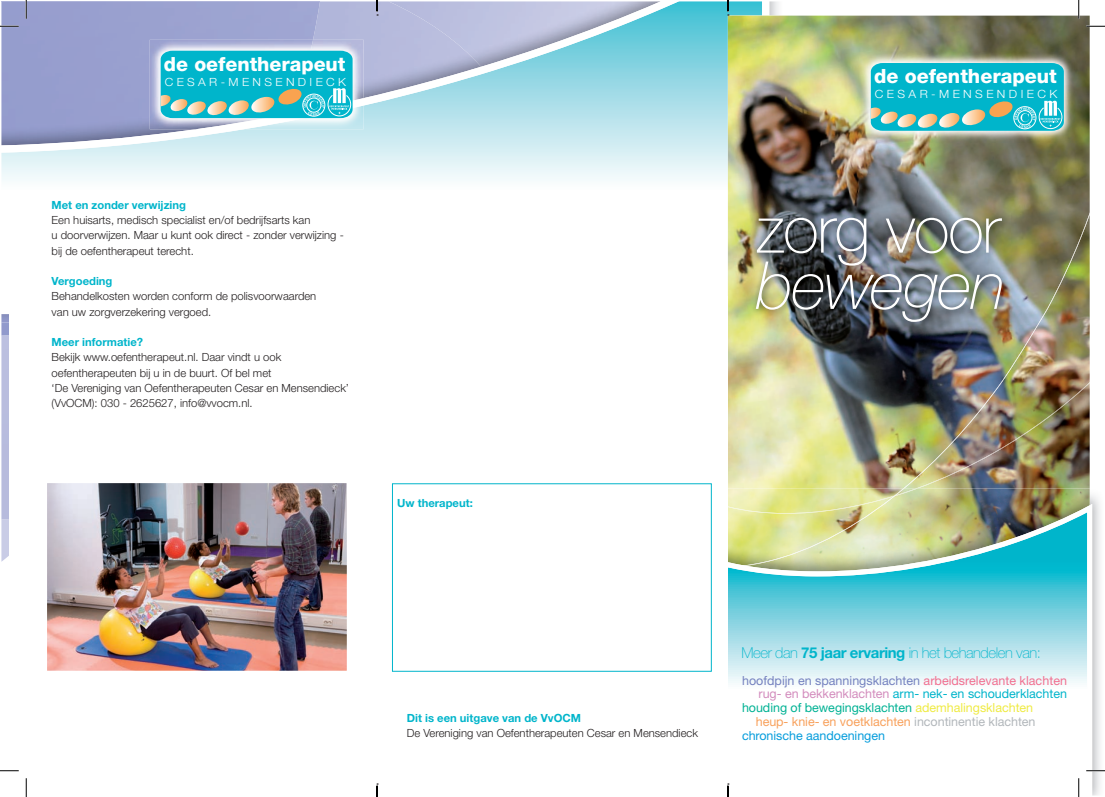
<style>
.page{position:relative;width:1105px;height:797px;background:#fff}
.page>*{position:absolute;margin:0;border:0;box-sizing:border-box;transform-origin:0 0}
.t1{font:100 66.25px "Helvetica Neue";letter-spacing:-.02em;color:#fff}
.t2{font:italic 100 66.25px "Helvetica Neue";letter-spacing:-.02em;color:#fff}
.t3{font:800 19.62px "Helvetica Neue";color:#fff}
.t4{font:800 19.5px "Helvetica Neue";color:#fff}
.t5{font:100 15px "Helvetica Neue";letter-spacing:-.03em;color:#00b5cb}
.t6{font:12.5px "Helvetica Neue";color:#7481bf}
.t7{font:12.5px "Helvetica Neue";letter-spacing:-.005em;color:#00b5cb}
.t8{font:12.5px "Helvetica Neue";letter-spacing:-.005em;color:#00b294}
.t9{font:12.5px "Helvetica Neue";letter-spacing:-.005em;color:#f8a15c}
.t10{font:12.5px "Helvetica Neue";letter-spacing:-.005em;color:#069ddc}
.t11{font:300 11.38px "Helvetica Neue";color:#fff;scale:1.07 1}
.t12{font:300 11.25px/15.2px "Helvetica Neue";color:#231f20}
.t13{font:700 11.25px "Helvetica Neue";color:#00b5cb}
.t14{font:300 11.25px "Helvetica Neue";color:#fff;scale:1.07 1}
.s1{font-weight:700}
.s2{color:#f16f90}
.s3{color:#d38cbd}
.s4{color:#efeb43}
.s5{color:#b2b7bb}
</style>
<div class="page">
<svg style="left:1px;top:322px;width:8px;height:240px"></svg>
<img style="left:769px;top:1px;width:14px;height:15px">
<svg style="left:1px;top:1px;width:768px;height:218px"></svg>
<img style="left:313px;top:40px;width:51px;height:58px">
<img style="left:150px;top:40px;width:163px;height:89px">
<img style="left:196px;top:98px;width:168px;height:31px">
<svg style="left:161px;top:51px;width:192px;height:67px"></svg>
<img style="left:728px;top:16px;width:362px;height:472px">
<img style="left:918px;top:488px;width:185px;height:307px">
<img style="left:728px;top:488px;width:190px;height:16px">
<svg style="left:728px;top:504px;width:364px;height:291px"></svg>
<img style="left:751px;top:213px;width:152px;height:118px">
<img style="left:860px;top:52px;width:215px;height:90px">
<svg style="left:871px;top:63px;width:193px;height:68px"></svg>
<img style="left:903px;top:213px;width:187px;height:275px">
<img style="left:744px;top:488px;width:160px;height:77px">
<svg style="left:728px;top:565px;width:18px;height:3px"></svg>
<img style="left:48px;top:484px;width:298px;height:185px">
<div style="left:44px;top:480px;width:306px;height:193px;border:3px solid #fff"></div>
<svg style="left:0;top:25px;width:19px;height:2px"></svg>
<svg style="left:1086px;top:25px;width:19px;height:2px"></svg>
<svg style="left:0;top:770px;width:19px;height:1px"></svg>
<svg style="left:1086px;top:770px;width:19px;height:1px"></svg>
<svg style="left:25px;top:0;width:2px;height:19px"></svg>
<svg style="left:25px;top:778px;width:2px;height:19px"></svg>
<svg style="left:1078px;top:0;width:1px;height:19px"></svg>
<svg style="left:1078px;top:778px;width:1px;height:19px"></svg>
<svg style="left:376px;top:0;width:2px;height:16px"></svg>
<svg style="left:376px;top:783px;width:2px;height:14px"></svg>
<svg style="left:727px;top:0;width:2px;height:16px"></svg>
<svg style="left:727px;top:783px;width:2px;height:14px"></svg>
<h3 class="t4" style="left:164px;top:52px;width:183px">de oefentherapeut</h3>
<p class="t14" style="left:165px;top:75px;width:171px">C E S A R - M E N S E N D I E C K</p>
<p class="t13" style="left:52px;top:198px;width:136px">Met en zonder verwijzing</p>
<p class="t12" style="left:52px;top:212px;width:294px">Een huisarts, medisch specialist en/of bedrijfsarts kan<br>u doorverwijzen. Maar u kunt ook direct - zonder verwijzing - bij de oefentherapeut terecht.</p>
<p class="t13" style="left:52px;top:274px;width:62px">Vergoeding</p>
<p class="t12" style="left:52px;top:288px;width:266px">Behandelkosten worden conform de polisvoorwaarden van uw zorgverzekering vergoed.</p>
<p class="t13" style="left:52px;top:335px;width:93px">Meer informatie?</p>
<p class="t12" style="left:52px;top:349px;width:299px">Bekijk www.oefentherapeut.nl. Daar vindt u ook oefentherapeuten bij u in de buurt. Of bel met<br>‘De Vereniging van Oefentherapeuten Cesar en Mensendieck’ (VvOCM): 030 - 2625627, info@vvocm.nl.</p>
<p class="t13" style="left:397px;top:495px;width:77px">Uw therapeut:</p>
<h2 class="t3" style="left:874px;top:64px;width:184px">de oefentherapeut</h2>
<p class="t11" style="left:875px;top:87px;width:172px">C E S A R - M E N S E N D I E C K</p>
<h1 class="t1" style="left:756px;top:192px;width:246px">zorg voor</h1>
<h1 class="t2" style="left:756px;top:249px;width:250px">bewegen</h1>
<p class="t13" style="left:407px;top:711px;width:176px">Dit is een uitgave van de VvOCM</p>
<p class="t12" style="left:407px;top:725px;width:293px">De Vereniging van Oefentherapeuten Cesar en Mensendieck</p>
<h3 class="t5" style="left:741px;top:644px;width:301px">Meer dan <span class="s1">75 jaar ervaring</span> in het behandelen van:</h3>
<p class="t6" style="left:742px;top:672px;width:326px">hoofdpijn en spanningsklachten <span class="s2">arbeidsrelevante klachten</span></p>
<p class="t7" style="left:759px;top:686px;width:310px"><span class="s3">rug- en bekkenklachten</span> arm- nek- en schouderklachten</p>
<p class="t8" style="left:742px;top:700px;width:293px">houding of bewegingsklachten <span class="s4">ademhalingsklachten</span></p>
<p class="t9" style="left:756px;top:714px;width:281px">heup- knie- en voetklachten <span class="s5">incontinentie klachten</span></p>
<p class="t10" style="left:742px;top:727px;width:144px">chronische aandoeningen</p>
</div>
